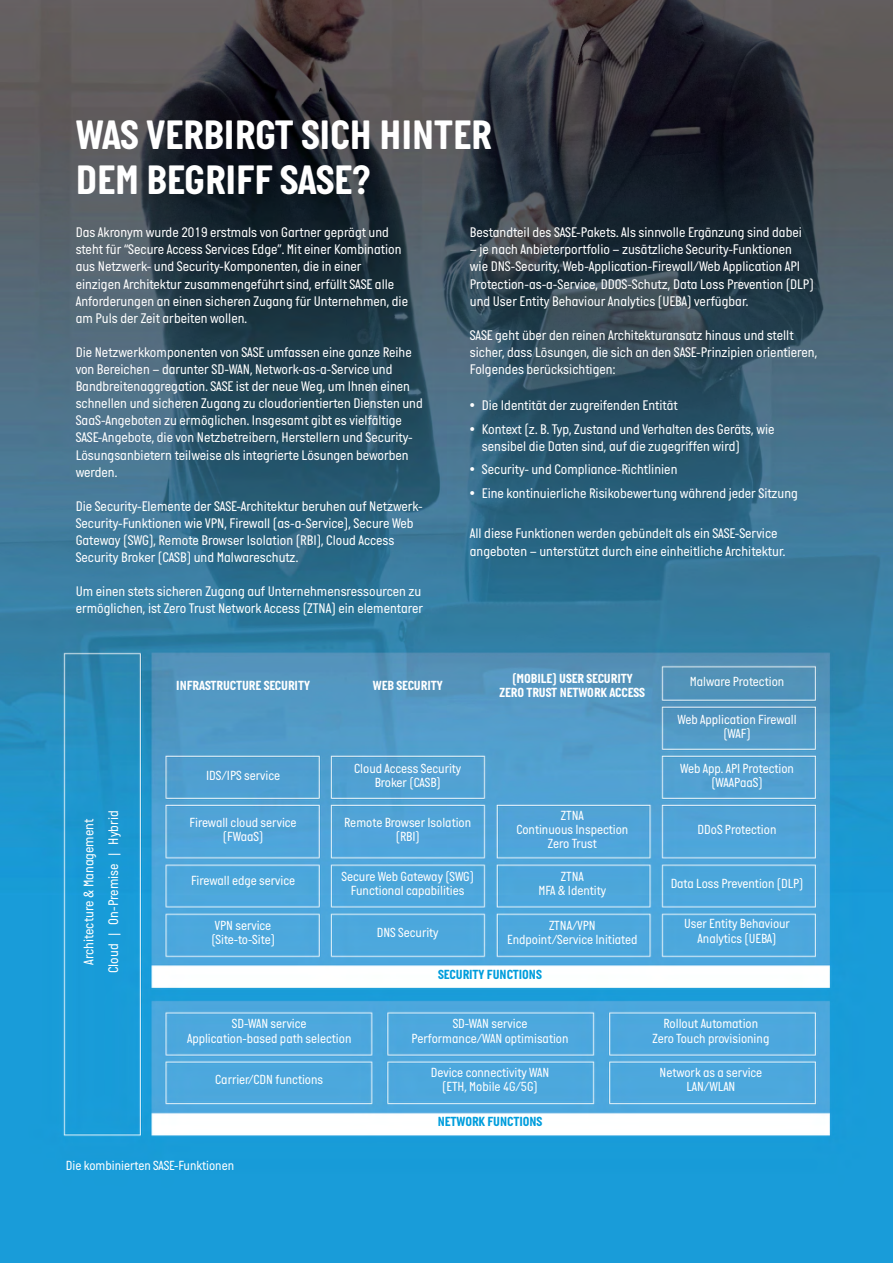
<style>
.page{position:relative;width:893px;height:1263px;background:#fff}
.page>*{position:absolute;margin:0;border:0;box-sizing:border-box;transform-origin:0 0}
.t1{font:700 42px/45px "Italian Plate No One";color:#fff}
.t2{font:14.25px/17.1px "Italian Plate No One";color:#fff}
.t3{font:13.5px/14.2px "Italian Plate No One";color:#fff;text-align:center}
.t4{font:700 13.5px "Italian Plate No One";color:#fff}
.t5{font:700 13.5px "Italian Plate No One";color:#009ddc}
</style>
<div class="page">
<img style="left:0;top:0;width:893px;height:1263px">
<p class="t1" style="left:76px;top:112px;width:417px">WAS VERBIRGT SICH HINTER<br>DEM BEGRIFF SASE?</p>
<p class="t2" style="left:76px;top:224px;width:334px">Das Akronym wurde 2019 erstmals von Gartner geprägt und steht für “Secure Access Services Edge”. Mit einer Kombination aus Netzwerk- und Security-Komponenten, die in einer einzigen Architektur zusammengeführt sind, erfüllt SASE alle Anforderungen an einen sicheren Zugang für Unternehmen, die am Puls der Zeit arbeiten wollen.</p>
<p class="t2" style="left:76px;top:343px;width:349px">Die Netzwerkkomponenten von SASE umfassen eine ganze Reihe von Bereichen – darunter SD-WAN, Network-as-a-Service und Bandbreitenaggregation. SASE ist der neue Weg, um Ihnen einen schnellen und sicheren Zugang zu cloudorientierten Diensten und SaaS-Angeboten zu ermöglichen. Insgesamt gibt es vielfältige SASE-Angebote, die von Netzbetreibern, Herstellern und Security-Lösungsanbietern teilweise als integrierte Lösungen beworben werden.</p>
<p class="t2" style="left:76px;top:497px;width:349px">Die Security-Elemente der SASE-Architektur beruhen auf Netzwerk-Security-Funktionen wie VPN, Firewall (as-a-Service), Secure Web Gateway (SWG), Remote Browser Isolation (RBI), Cloud Access Security Broker (CASB) und Malwareschutz.</p>
<p class="t2" style="left:76px;top:583px;width:349px">Um einen stets sicheren Zugang auf Unternehmensressourcen zu ermöglichen, ist Zero Trust Network Access (ZTNA) ein elementarer</p>
<p class="t4" style="left:176px;top:678px;width:135px">INFRASTRUCTURE SECURITY</p>
<p class="t4" style="left:373px;top:678px;width:71px">WEB SECURITY</p>
<p class="t2" style="left:470px;top:224px;width:334px">Bestandteil des SASE-Pakets. Als sinnvolle Ergänzung sind dabei</p>
<p class="t2" style="left:470px;top:241px;width:345px">– je nach Anbieterportfolio – zusätzliche Security-Funktionen wie DNS-Security, Web-Application-Firewall/Web Application API Protection-as-a-Service, DDOS-Schutz, Data Loss Prevention (DLP) und User Entity Behaviour Analytics (UEBA) verfügbar.</p>
<p class="t2" style="left:470px;top:326px;width:349px">SASE geht über den reinen Architekturansatz hinaus und stellt sicher, dass Lösungen, die sich an den SASE-Prinzipien orientieren,<br>Folgendes berücksichtigen:</p>
<p class="t2" style="left:470px;top:397px;width:209px">• Die Identität der zugreifenden Entität</p>
<p class="t2" style="left:482px;top:420px;width:294px;text-indent:-12px">• Kontext (z. B. Typ, Zustand und Verhalten des Geräts, wie sensibel die Daten sind, auf die zugegriffen wird)</p>
<p class="t2" style="left:470px;top:461px;width:209px">• Security- und Compliance-Richtlinien</p>
<p class="t2" style="left:470px;top:484px;width:329px">• Eine kontinuierliche Risikobewertung während jeder Sitzung</p>
<p class="t2" style="left:470px;top:525px;width:317px">All diese Funktionen werden gebündelt als ein SASE-Service angeboten – unterstützt durch eine einheitliche Architektur.</p>
<p class="t4" style="left:512px;top:671px;width:122px">(MOBILE) USER SECURITY</p>
<p class="t4" style="left:500px;top:685px;width:147px">ZERO TRUST NETWORK ACCESS</p>
<p class="t3" style="left:690px;top:674px;width:96px">Malware Protection</p>
<p class="t3" style="left:677px;top:712px;width:121px">Web Application Firewall (WAF)</p>
<p class="t2" style="left:80px;top:965px;width:148px;rotate:-90deg">Architecture &amp; Management</p>
<p class="t2" style="left:105px;top:973px;width:164px;rotate:-90deg">Cloud | On-Premise | Hybrid</p>
<p class="t3" style="left:206px;top:768px;width:75px">IDS/IPS service</p>
<p class="t3" style="left:354px;top:761px;width:109px">Cloud Access Security<br>Broker (CASB)</p>
<p class="t3" style="left:680px;top:761px;width:116px">Web App. API Protection (WAAPaaS)</p>
<p class="t3" style="left:561px;top:808px;width:24px">ZTNA</p>
<p class="t3" style="left:516px;top:822px;width:114px">Continuous Inspection</p>
<p class="t3" style="left:548px;top:836px;width:50px">Zero Trust</p>
<p class="t3" style="left:190px;top:815px;width:108px">Firewall cloud service (FWaaS)</p>
<p class="t3" style="left:344px;top:815px;width:128px">Remote Browser Isolation (RBI)</p>
<p class="t3" style="left:698px;top:822px;width:80px">DDoS Protection</p>
<p class="t3" style="left:191px;top:873px;width:106px">Firewall edge service</p>
<p class="t3" style="left:341px;top:869px;width:134px">Secure Web Gateway (SWG)</p>
<p class="t3" style="left:351px;top:884px;width:115px">Functional capabilities</p>
<p class="t3" style="left:561px;top:869px;width:24px">ZTNA</p>
<p class="t3" style="left:539px;top:884px;width:69px">MFA &amp; Identity</p>
<p class="t3" style="left:671px;top:876px;width:134px">Data Loss Prevention (DLP)</p>
<p class="t3" style="left:215px;top:918px;width:58px">VPN service</p>
<p class="t3" style="left:211px;top:932px;width:65px">(Site-to-Site)</p>
<p class="t3" style="left:232px;top:1016px;width:76px">SD-WAN service</p>
<p class="t3" style="left:187px;top:1031px;width:166px">Application-based path selection</p>
<p class="t3" style="left:215px;top:1072px;width:109px">Carrier/CDN functions</p>
<p class="t3" style="left:377px;top:925px;width:63px">DNS Security</p>
<p class="t3" style="left:684px;top:917px;width:108px">User Entity Behaviour<br>Analytics (UEBA)</p>
<p class="t3" style="left:549px;top:918px;width:48px">ZTNA/VPN</p>
<p class="t3" style="left:507px;top:932px;width:132px">Endpoint/Service Initiated</p>
<p class="t5" style="left:438px;top:967px;width:105px">SECURITY FUNCTIONS</p>
<p class="t3" style="left:453px;top:1016px;width:76px">SD-WAN service</p>
<p class="t3" style="left:412px;top:1031px;width:158px">Performance/WAN optimisation</p>
<p class="t3" style="left:431px;top:1065px;width:120px">Device connectivity WAN</p>
<p class="t3" style="left:442px;top:1079px;width:97px">(ETH, Mobile 4G/5G)</p>
<p class="t5" style="left:438px;top:1114px;width:106px">NETWORK FUNCTIONS</p>
<p class="t3" style="left:664px;top:1016px;width:96px">Rollout Automation</p>
<p class="t3" style="left:652px;top:1031px;width:118px">Zero Touch provisioning</p>
<p class="t3" style="left:660px;top:1065px;width:104px">Network as a service</p>
<p class="t3" style="left:686px;top:1079px;width:51px">LAN/WLAN</p>
<p class="t3" style="left:66px;top:1158px;width:170px">Die kombinierten SASE-Funktionen</p>
</div>
